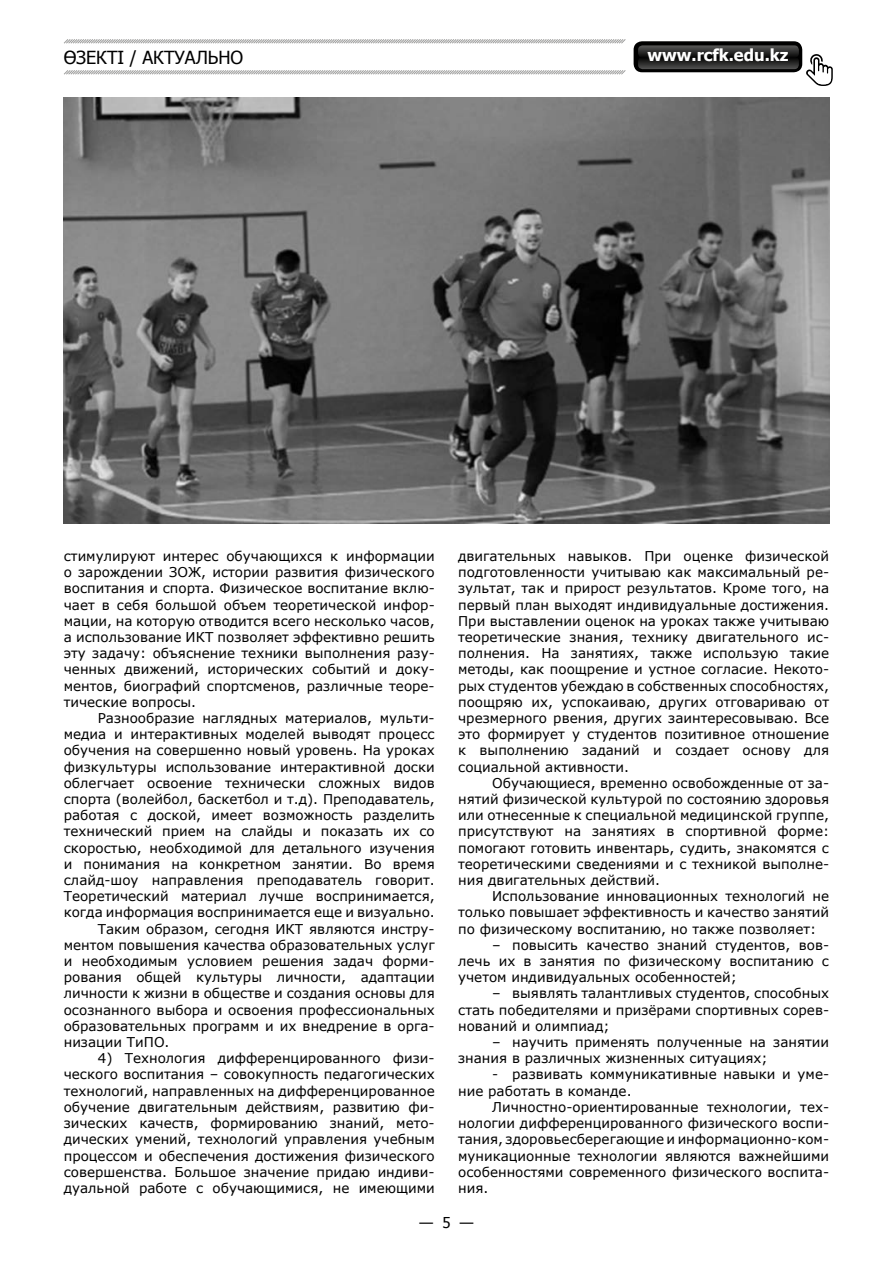
<style>
.page{position:relative;width:893px;height:1263px;background:#fff}
.page>*{position:absolute;margin:0;border:0;box-sizing:border-box;transform-origin:0 0}
.t1{font:18px "Tahoma";color:#000}
.t2{font:700 16.5px "Tahoma";color:#fff}
.t3{font:15px "Tahoma";color:#000}
.t4{font:13.5px/16.2px "Verdana";color:#000}
</style>
<div class="page">
<svg style="left:64px;top:70px;width:562px;height:5px"></svg>
<svg style="left:64px;top:39px;width:562px;height:5px"></svg>
<div style="left:634px;top:41px;width:168px;height:31px;background:#000;border-radius:9px"></div>
<svg style="left:638px;top:45px;width:161px;height:13px;background:#2f2f2e"></svg>
<svg style="left:638px;top:57px;width:161px;height:12px"></svg>
<svg style="left:806px;top:54px;width:27px;height:32px"></svg>
<img style="left:64px;top:98px;width:765px;height:425px">
<h1 class="t1" style="left:64px;top:45px;width:181px">ӨЗЕКТІ / АКТУАЛЬНО</h1>
<p class="t2" style="left:647px;top:43px;width:143px">www.rcfk.edu.kz</p>
<p class="t4" style="left:64px;top:548px;width:373px">стимулируют интерес обучающихся к информации о зарождении ЗОЖ, истории развития физического воспитания и спорта. Физическое воспитание вклю&shy;чает в себя большой объем теоретической инфор&shy;мации, на которую отводится всего несколько часов, а использование ИКТ позволяет эффективно решить эту задачу: объяснение техники выполнения разу&shy;ченных движений, исторических событий и доку&shy;ментов, биографий спортсменов, различные теоре&shy;тические вопросы.</p>
<p class="t4" style="left:98px;top:710px;width:336px">Разнообразие наглядных материалов, мульти-</p>
<p class="t4" style="left:64px;top:726px;width:372px">медиа и интерактивных моделей выводят процесс</p>
<p class="t4" style="left:64px;top:742px;width:372px">обучения на совершенно новый уровень. На уроках</p>
<p class="t4" style="left:64px;top:758px;width:372px">физкультуры использование интерактивной доски</p>
<p class="t4" style="left:64px;top:775px;width:372px">облегчает освоение технически сложных видов</p>
<p class="t4" style="left:64px;top:791px;width:373px">спорта (волейбол, баскетбол и т.д). Преподаватель,</p>
<p class="t4" style="left:64px;top:807px;width:372px">работая с доской, имеет возможность разделить</p>
<p class="t4" style="left:64px;top:823px;width:372px">технический прием на слайды и показать их со</p>
<p class="t4" style="left:64px;top:839px;width:372px">скоростью, необходимой для детального изучения</p>
<p class="t4" style="left:64px;top:856px;width:372px">и понимания на конкретном занятии. Во время</p>
<p class="t4" style="left:64px;top:872px;width:372px">слайд-шоу направления преподаватель говорит.</p>
<p class="t4" style="left:64px;top:888px;width:372px">Теоретический материал лучше воспринимается,</p>
<p class="t4" style="left:64px;top:904px;width:372px">когда информация воспринимается еще и визуально.</p>
<p class="t4" style="left:98px;top:920px;width:336px">Таким образом, сегодня ИКТ являются инстру-</p>
<p class="t4" style="left:64px;top:937px;width:372px">ментом повышения качества образовательных услуг</p>
<p class="t4" style="left:64px;top:953px;width:370px">и необходимым условием решения задач форми-</p>
<p class="t4" style="left:64px;top:969px;width:373px">рования общей культуры личности, адаптации</p>
<p class="t4" style="left:64px;top:985px;width:373px">личности к жизни в обществе и создания основы для</p>
<p class="t4" style="left:64px;top:1001px;width:372px">осознанного выбора и освоения профессиональных</p>
<p class="t4" style="left:64px;top:1018px;width:370px">образовательных программ и их внедрение в орга-</p>
<p class="t4" style="left:64px;top:1034px;width:107px">низации ТиПО.</p>
<p class="t4" style="left:64px;top:1050px;width:373px;text-indent:34px">4) Технология дифференцированного физи&shy;ческого воспитания – совокупность педагогических технологий, направленных на дифференцированное обучение двигательным действиям, развитию фи&shy;зических качеств, формированию знаний, мето&shy;дических умений, технологий управления учебным процессом и обеспечения достижения физического совершенства. Большое значение придаю индиви&shy;дуальной работе с обучающимися, не имеющими</p>
<p class="t4" style="left:458px;top:548px;width:372px">двигательных навыков. При оценке физической подготовленности учитываю как максимальный ре&shy;зультат, так и прирост результатов. Кроме того, на первый план выходят индивидуальные достижения.<br>При выставлении оценок на уроках также учитываю теоретические знания, технику двигательного ис&shy;полнения. На занятиях, также использую такие методы, как поощрение и устное согласие. Некото&shy;рых студентов убеждаю в собственных способностях, поощряю их, успокаиваю, других отговариваю от чрезмерного рвения, других заинтересовываю. Все это формирует у студентов позитивное отношение к выполнению заданий и создает основу для социальной активности.</p>
<p class="t4" style="left:458px;top:775px;width:373px;text-indent:34px">Обучающиеся, временно освобожденные от за&shy;нятий физической культурой по состоянию здоровья или отнесенные к специальной медицинской группе, присутствуют на занятиях в спортивной форме: помогают готовить инвентарь, судить, знакомятся с теоретическими сведениями и с техникой выполне&shy;ния двигательных действий.</p>
<p class="t4" style="left:458px;top:888px;width:372px;text-align:justify;text-indent:34px">Использование инновационных технологий не только повышает эффективность и качество занятий по физическому воспитанию, но также позволяет:</p>
<p class="t4" style="left:458px;top:937px;width:372px;text-indent:34px">– повысить качество знаний студентов, вов&shy;лечь их в занятия по физическому воспитанию с учетом индивидуальных особенностей;</p>
<p class="t4" style="left:458px;top:985px;width:372px;text-indent:34px">– выявлять талантливых студентов, способных стать победителями и призёрами спортивных сорев&shy;нований и олимпиад;</p>
<p class="t4" style="left:458px;top:1034px;width:372px;text-indent:34px">– научить применять полученные на занятии знания в различных жизненных ситуациях;</p>
<p class="t4" style="left:458px;top:1066px;width:370px;text-indent:34px">- развивать коммуникативные навыки и уме&shy;ние работать в команде.</p>
<p class="t4" style="left:458px;top:1099px;width:372px;text-align:justify;text-indent:34px">Личностно-ориентированные технологии, тех&shy;нологии дифференцированного физического воспи&shy;тания, здоровьесберегающие и информационно-ком&shy;муникационные технологии являются важнейшими особенностями современного физического воспита&shy;ния.</p>
<p class="t3" style="left:419px;top:1213px;width:56px">— 5 —</p>
</div>
